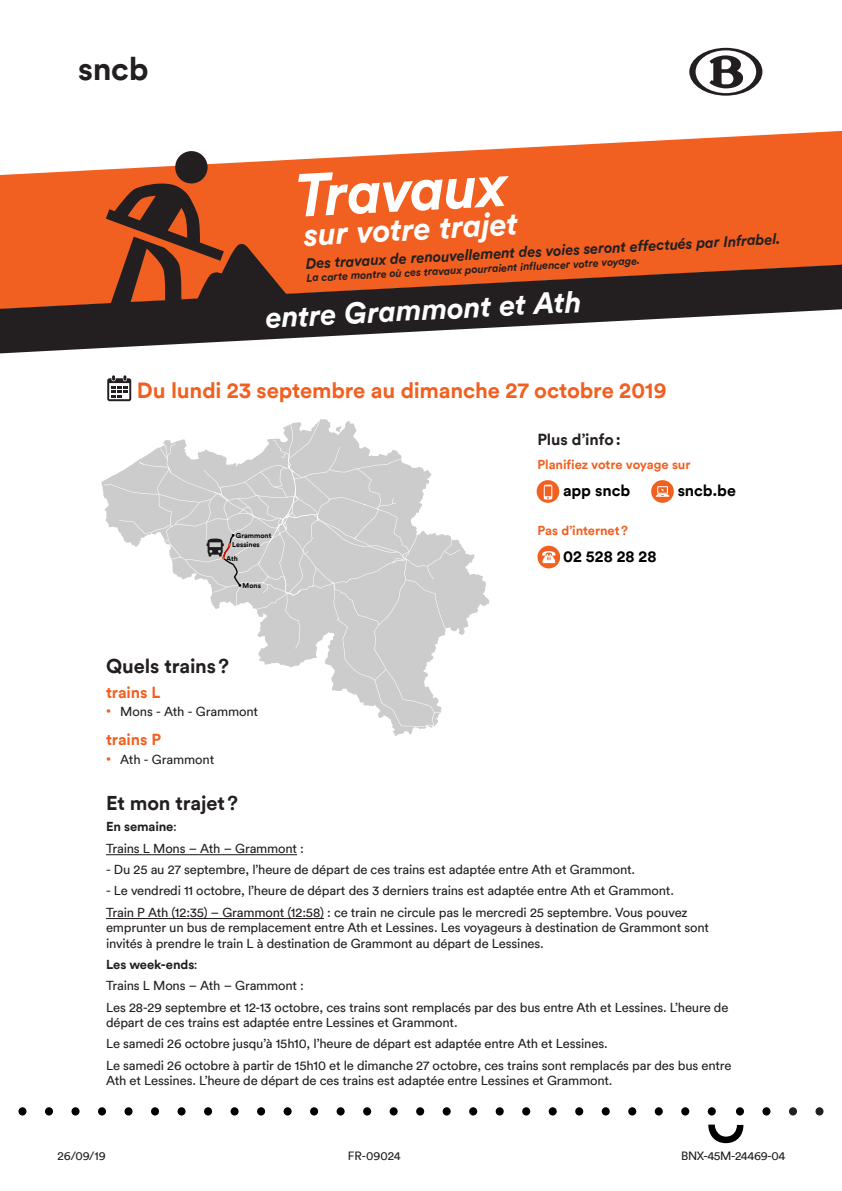
<style>
.page{position:relative;width:842px;height:1191px;background:#fff}
.page>*{position:absolute;margin:0;border:0;box-sizing:border-box;transform-origin:0 0}
.t1{font:italic 700 60px "Circular";color:#fff}
.t2{font:700 32.3px "Circular";color:#231f20}
.t3{font:italic 700 32px "Circular";color:#fff}
.t4{font:italic 700 30px "Circular";color:#fff}
.t5{font:700 22px "Circular";letter-spacing:-.005em;color:#f26021}
.t6{font:700 20px "Circular";letter-spacing:-.005em;color:#231f20}
.t7{font:700 16px "Circular";letter-spacing:-.005em;color:#000001}
.t8{font:700 16px "Circular";letter-spacing:-.005em;color:#f26021}
.t9{font:700 16px "Circular";letter-spacing:-.01em;color:#231f20}
.t10{font:italic 700 15px "Circular";color:#231f20}
.t11{font:13px/15.6px "Circular";letter-spacing:-.01em;color:#231f20}
.t12{font:700 13px "Circular";letter-spacing:-.01em;color:#f26021}
.t13{font:700 13px "Circular";letter-spacing:-.01em;color:#231f20}
.t14{font:12px "Circular";letter-spacing:-.03em;color:#231f20}
.t15{font:italic 700 11px "Circular";color:#231f20}
.t16{font:700 7.1px/9.1px "Circular";color:#000}
.s1{font-family:"Arial";font-size:14px;color:#f26021}
.s2{font-weight:400}
</style>
<div class="page">
<svg style="left:708px;top:1124px;width:35px;height:19px"></svg>
<div style="left:45px;top:1107px;width:8px;height:8px;background:#000001;border-radius:50%"></div>
<div style="left:18px;top:1107px;width:9px;height:8px;background:#000001;border-radius:50%"></div>
<div style="left:98px;top:1107px;width:8px;height:8px;background:#000001;border-radius:50%"></div>
<div style="left:71px;top:1107px;width:9px;height:8px;background:#000001;border-radius:50%"></div>
<div style="left:151px;top:1107px;width:8px;height:8px;background:#000001;border-radius:50%"></div>
<div style="left:124px;top:1107px;width:9px;height:8px;background:#000001;border-radius:50%"></div>
<div style="left:204px;top:1107px;width:8px;height:8px;background:#000001;border-radius:50%"></div>
<div style="left:178px;top:1107px;width:8px;height:8px;background:#000001;border-radius:50%"></div>
<div style="left:257px;top:1107px;width:8px;height:8px;background:#000001;border-radius:50%"></div>
<div style="left:231px;top:1107px;width:8px;height:8px;background:#000001;border-radius:50%"></div>
<div style="left:310px;top:1107px;width:8px;height:8px;background:#000001;border-radius:50%"></div>
<div style="left:284px;top:1107px;width:8px;height:8px;background:#000001;border-radius:50%"></div>
<div style="left:363px;top:1107px;width:8px;height:8px;background:#000001;border-radius:50%"></div>
<div style="left:337px;top:1107px;width:8px;height:8px;background:#000001;border-radius:50%"></div>
<div style="left:416px;top:1107px;width:8px;height:8px;background:#000001;border-radius:50%"></div>
<div style="left:390px;top:1107px;width:8px;height:8px;background:#000001;border-radius:50%"></div>
<div style="left:469px;top:1107px;width:8px;height:8px;background:#000001;border-radius:50%"></div>
<div style="left:443px;top:1107px;width:8px;height:8px;background:#000001;border-radius:50%"></div>
<div style="left:522px;top:1107px;width:8px;height:8px;background:#000001;border-radius:50%"></div>
<div style="left:496px;top:1107px;width:8px;height:8px;background:#000001;border-radius:50%"></div>
<div style="left:575px;top:1107px;width:8px;height:8px;background:#000001;border-radius:50%"></div>
<div style="left:549px;top:1107px;width:8px;height:8px;background:#000001;border-radius:50%"></div>
<div style="left:628px;top:1107px;width:8px;height:8px;background:#000001;border-radius:50%"></div>
<div style="left:602px;top:1107px;width:8px;height:8px;background:#000001;border-radius:50%"></div>
<div style="left:681px;top:1107px;width:8px;height:8px;background:#000001;border-radius:50%"></div>
<div style="left:655px;top:1107px;width:8px;height:8px;background:#000001;border-radius:50%"></div>
<div style="left:736px;top:1107px;width:8px;height:8px;background:#000001;border-radius:50%"></div>
<div style="left:708px;top:1107px;width:8px;height:8px;background:#000001;border-radius:50%"></div>
<div style="left:762px;top:1107px;width:8px;height:8px;background:#000001;border-radius:50%"></div>
<div style="left:789px;top:1107px;width:8px;height:8px;background:#231f20;border-radius:50%"></div>
<div style="left:815px;top:1107px;width:8px;height:8px;background:#231f20;border-radius:50%"></div>
<svg style="left:689px;top:48px;width:73px;height:48px"></svg>
<svg style="left:0;top:130px;width:842px;height:135px;fill:#f26021"></svg>
<svg style="left:106px;top:151px;width:187px;height:114px;background:#bc5f37"></svg>
<svg style="left:101px;top:419px;width:389px;height:317px"></svg>
<svg style="left:0;top:265px;width:842px;height:88px;fill:#231f20"></svg>
<svg style="left:537px;top:480px;width:22px;height:23px"></svg>
<div style="left:651px;top:480px;width:23px;height:23px;background:#f26021;border-radius:50%"></div>
<svg style="left:656px;top:486px;width:13px;height:11px"></svg>
<div style="left:537px;top:546px;width:23px;height:22px;background:#f26021;border-radius:50%"></div>
<svg style="left:542px;top:551px;width:13px;height:12px"></svg>
<svg style="left:544px;top:485px;width:8px;height:14px"></svg>
<svg style="left:107px;top:375px;width:24px;height:26px"></svg>
<hr style="left:106px;top:854px;width:191px;height:1px;background:#231f20">
<hr style="left:106px;top:918px;width:218px;height:1px;background:#231f20">
<h2 class="t2" style="left:78px;top:47px;width:72px">sncb</h2>
<h1 class="t1" style="left:293px;top:157px;width:215px;rotate:-3deg">Travaux</h1>
<h3 class="t3" style="left:303px;top:214px;width:216px;rotate:-3deg">sur votre trajet</h3>
<p class="t10" style="left:305px;top:254px;width:477px;rotate:-3deg">Des travaux de renouvellement des voies seront effectués par Infrabel.</p>
<p class="t15" style="left:306px;top:271px;width:335px;rotate:-3deg">La carte montre où ces travaux pourraient influencer votre voyage.</p>
<p class="t4" style="left:265px;top:298px;width:318px;rotate:-3deg">entre Grammont et Ath</p>
<p class="t5" style="left:137px;top:376px;width:531px">Du lundi 23 septembre au dimanche 27 octobre 2019</p>
<p class="t9" style="left:537px;top:429px;width:85px">Plus d’info:</p>
<p class="t12" style="left:537px;top:456px;width:155px">Planifiez votre voyage sur</p>
<p class="t16" style="left:232px;top:531px;width:41px;text-indent:4px">Grammont<br>Lessines</p>
<p class="t16" style="left:243px;top:581px;width:20px">Mons</p>
<p class="t16" style="left:226px;top:553px;width:13px">Ath</p>
<p class="t7" style="left:563px;top:480px;width:69px">app sncb</p>
<p class="t7" style="left:678px;top:480px;width:60px">sncb.be</p>
<p class="t12" style="left:537px;top:522px;width:92px">Pas d’internet?</p>
<p class="t7" style="left:563px;top:546px;width:95px">02 528 28 28</p>
<p class="t6" style="left:106px;top:653px;width:125px">Quels trains?</p>
<p class="t8" style="left:106px;top:682px;width:56px">trains L</p>
<p class="t11" style="left:106px;top:703px;width:154px"><span class="s1">•</span> Mons - Ath - Grammont</p>
<p class="t8" style="left:106px;top:729px;width:57px">trains P</p>
<p class="t11" style="left:106px;top:751px;width:110px"><span class="s1">•</span> Ath - Grammont</p>
<p class="t6" style="left:106px;top:790px;width:134px">Et mon trajet?</p>
<p class="t13" style="left:106px;top:818px;width:72px">En semaine<span class="s2">:</span></p>
<p class="t11" style="left:106px;top:840px;width:200px">Trains L Mons – Ath – Grammont :</p>
<p class="t11" style="left:106px;top:861px;width:531px">- Du 25 au 27 septembre, l’heure de départ de ces trains est adaptée entre Ath et Grammont.</p>
<p class="t11" style="left:106px;top:882px;width:569px">- Le vendredi 11 octobre, l’heure de départ des 3 derniers trains est adaptée entre Ath et Grammont.</p>
<p class="t11" style="left:106px;top:904px;width:605px">Train P Ath (12:35) – Grammont (12:58) : ce train ne circule pas le mercredi 25 septembre. Vous pouvez emprunter un bus de remplacement entre Ath et Lessines. Les voyageurs à destination de Grammont sont invités à prendre le train L à destination de Grammont au départ de Lessines.</p>
<p class="t13" style="left:106px;top:956px;width:93px">Les week-ends<span class="s2">:</span></p>
<p class="t11" style="left:106px;top:977px;width:200px">Trains L Mons – Ath – Grammont :</p>
<p class="t11" style="left:106px;top:999px;width:624px">Les 28-29 septembre et 12-13 octobre, ces trains sont remplacés par des bus entre Ath et Lessines. L’heure de départ de ces trains est adaptée entre Lessines et Grammont.</p>
<p class="t11" style="left:106px;top:1036px;width:503px">Le samedi 26 octobre jusqu’à 15h10, l’heure de départ est adaptée entre Ath et Lessines.</p>
<p class="t11" style="left:106px;top:1057px;width:627px">Le samedi 26 octobre à partir de 15h10 et le dimanche 27 octobre, ces trains sont remplacés par des bus entre<br>Ath et Lessines. L’heure de départ de ces trains est adaptée entre Lessines et Grammont.</p>
<p class="t14" style="left:57px;top:1148px;width:50px">26/09/19</p>
<p class="t14" style="left:348px;top:1148px;width:54px">FR-09024</p>
<p class="t14" style="left:681px;top:1148px;width:106px">BNX-45M-24469-04</p>
</div>
